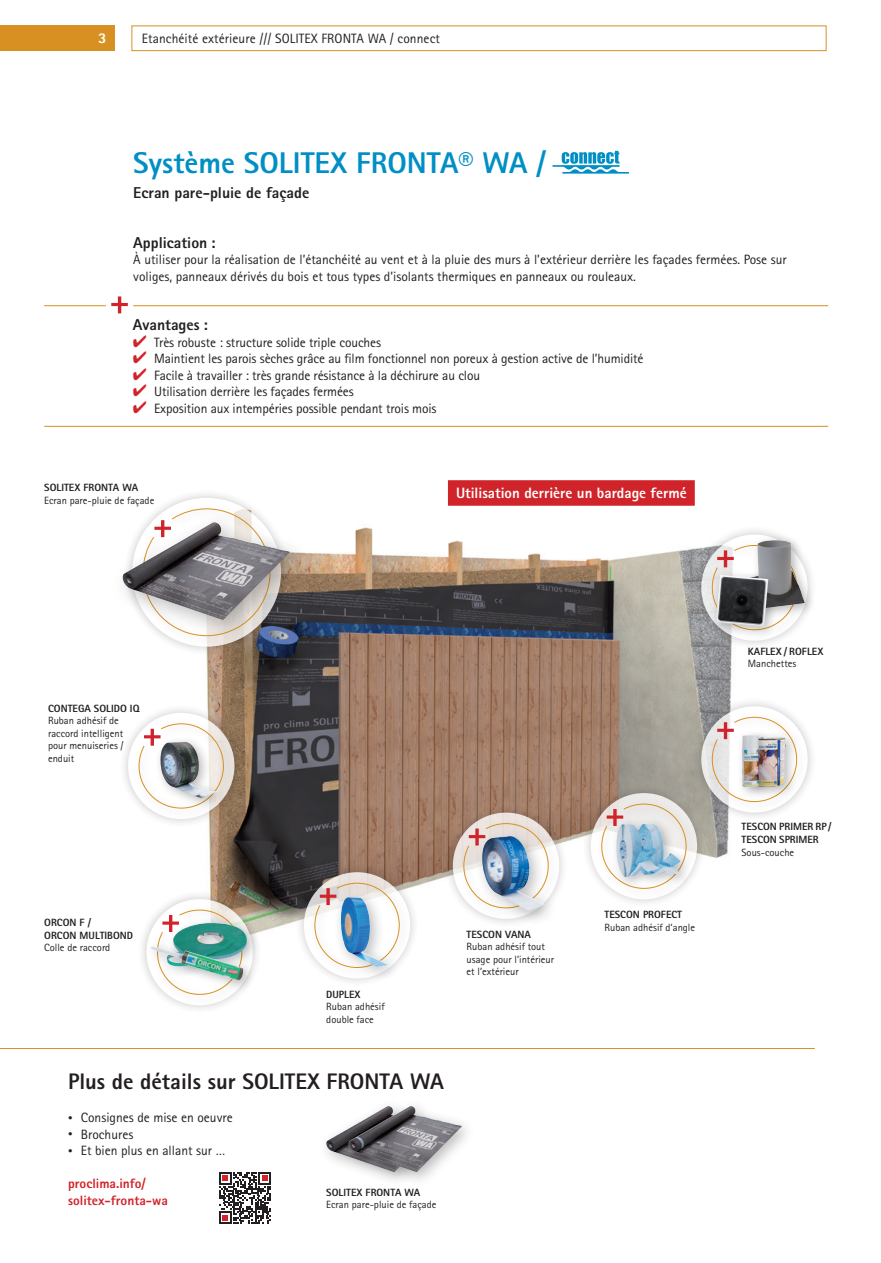
<style>
.page{position:relative;width:881px;height:1263px;background:#fff}
.page>*{position:absolute;margin:0;border:0;box-sizing:border-box;transform-origin:0 0}
.t1{font:800 30px "Rotis Sans Serif Pro";color:#008fc5}
.t2{font:800 22.5px "Rotis Sans Serif Pro";color:#231f20}
.t3{font:800 15.75px "Rotis Sans Serif Pro";color:#231f20}
.t4{font:800 15px "Rotis Sans Serif Pro";color:#fff}
.t5{font:13.5px/16.5px "Rotis Sans Serif Pro";color:#231f20}
.t6{font:800 13.5px/16.5px "Rotis Sans Serif Pro";color:#d1232a}
.t7{font:10.5px/12.6px "Rotis Sans Serif Pro";color:#231f20}
.t8{font:800 10.5px/12.6px "Rotis Sans Serif Pro";color:#231f20}
.s1{color:#d1232a}
.s2{font-size:9px}
</style>
<div class="page">
<div style="left:131px;top:26px;width:695px;height:25px;border:1px solid #d89022"></div>
<div style="left:0;top:26px;width:115px;height:25px;background:#d89022"></div>
<img style="left:206px;top:484px;width:526px;height:448px">
<svg style="left:448px;top:480px;width:246px;height:26px"></svg>
<svg style="left:552px;top:151px;width:76px;height:23px"></svg>
<hr style="left:44px;top:305px;width:62px;height:1px;background:#d89022">
<hr style="left:133px;top:305px;width:694px;height:1px;background:#d89022">
<svg style="left:111px;top:296px;width:17px;height:17px"></svg>
<hr style="left:44px;top:426px;width:783px;height:1px;background:#d89022">
<svg style="left:219px;top:1172px;width:52px;height:52px"></svg>
<hr style="left:0;top:1048px;width:814px;height:1px;background:#d89022">
<img style="left:326px;top:1133px;width:14px;height:30px">
<div style="left:340px;top:1098px;width:137px;height:90px;background:#231f20;opacity:.3"></div>
<img style="left:348px;top:1106px;width:114px;height:66px">
<div style="left:122px;top:488px;width:169px;height:168px;background:#231f20;opacity:.3"></div>
<div style="left:137px;top:502px;width:145px;height:146px;background:#231f20;opacity:.3"></div>
<svg style="left:142px;top:508px;width:129px;height:3px"></svg>
<div style="left:294px;top:863px;width:126px;height:125px;background:#231f20;opacity:.3"></div>
<svg style="left:304px;top:872px;width:106px;height:106px"></svg>
<div style="left:308px;top:877px;width:103px;height:103px;background:#231f20;opacity:.3"></div>
<svg style="left:314px;top:882px;width:86px;height:86px"></svg>
<div style="left:581px;top:784px;width:125px;height:125px;background:#231f20;opacity:.3"></div>
<svg style="left:590px;top:793px;width:106px;height:106px"></svg>
<div style="left:595px;top:798px;width:103px;height:103px;background:#231f20;opacity:.3"></div>
<div style="left:443px;top:803px;width:125px;height:125px;background:#231f20;opacity:.3"></div>
<svg style="left:452px;top:812px;width:107px;height:107px"></svg>
<div style="left:457px;top:817px;width:103px;height:103px;background:#231f20;opacity:.3"></div>
<svg style="left:463px;top:823px;width:85px;height:86px"></svg>
<div style="left:137px;top:890px;width:125px;height:125px;background:#231f20;opacity:.3"></div>
<div style="left:151px;top:904px;width:103px;height:103px;background:#231f20;opacity:.3"></div>
<div style="left:161px;top:917px;width:97px;height:61px;background:#231f20;opacity:.3"></div>
<img style="left:242px;top:923px;width:5px;height:18px">
<div style="left:145px;top:941px;width:110px;height:51px;background:#231f20;opacity:.3"></div>
<img style="left:151px;top:909px;width:91px;height:86px">
<div style="left:333px;top:889px;width:69px;height:92px;background:#231f20;opacity:.3"></div>
<img style="left:340px;top:897px;width:49px;height:70px">
<div style="left:691px;top:697px;width:126px;height:125px;background:#231f20;opacity:.3"></div>
<svg style="left:701px;top:706px;width:106px;height:106px"></svg>
<div style="left:705px;top:711px;width:103px;height:103px;background:#231f20;opacity:.3"></div>
<svg style="left:711px;top:716px;width:86px;height:86px"></svg>
<div style="left:742px;top:731px;width:55px;height:68px;background:#231f20;opacity:.3"></div>
<div style="left:736px;top:729px;width:35px;height:70px;background:#231f20;opacity:.3"></div>
<img style="left:742px;top:735px;width:9px;height:51px">
<div style="left:691px;top:525px;width:126px;height:125px;background:#231f20;opacity:.3"></div>
<div style="left:705px;top:539px;width:103px;height:103px;background:#231f20;opacity:.3"></div>
<svg style="left:711px;top:545px;width:86px;height:85px"></svg>
<div style="left:741px;top:534px;width:74px;height:87px;background:#231f20;opacity:.3"></div>
<img style="left:747px;top:540px;width:52px;height:69px">
<div style="left:119px;top:703px;width:125px;height:126px;background:#231f20;opacity:.3"></div>
<div style="left:128px;top:713px;width:106px;height:106px;background:#fff;border-radius:50%"></div>
<div style="left:133px;top:717px;width:103px;height:104px;background:#231f20;opacity:.3"></div>
<svg style="left:138px;top:723px;width:86px;height:86px"></svg>
<div style="left:710px;top:569px;width:69px;height:69px;background:#231f20;opacity:.3"></div>
<img style="left:715px;top:575px;width:53px;height:52px">
<div style="left:154px;top:736px;width:74px;height:74px;background:#231f20;opacity:.3"></div>
<img style="left:160px;top:742px;width:57px;height:56px">
<div style="left:111px;top:511px;width:200px;height:131px;background:#231f20;opacity:.3"></div>
<img style="left:123px;top:522px;width:167px;height:98px">
<div style="left:610px;top:818px;width:81px;height:71px;background:#231f20;opacity:.3"></div>
<svg style="left:600px;top:803px;width:86px;height:86px"></svg>
<div style="left:474px;top:828px;width:85px;height:99px;background:#231f20;opacity:.3"></div>
<img style="left:482px;top:836px;width:62px;height:75px">
<p class="t4" style="left:98px;top:29px;width:10px">3</p>
<p class="t5" style="left:142px;top:30px;width:299px">Etanchéité extérieure /// SOLITEX FRONTA WA / connect</p>
<h1 class="t1" style="left:133px;top:144px;width:414px">Système SOLITEX FRONTA® WA /</h1>
<p class="t3" style="left:133px;top:183px;width:177px">Ecran pare-pluie de façade</p>
<p class="t3" style="left:133px;top:232px;width:84px">Application :</p>
<p class="t5" style="left:133px;top:252px;width:654px">À utiliser pour la réalisation de l’étanchéité au vent et à la pluie des murs à l’extérieur derrière les façades fermées. Pose sur voliges, panneaux dérivés du bois et tous types d’isolants thermiques en panneaux ou rouleaux.</p>
<p class="t3" style="left:133px;top:315px;width:76px">Avantages :</p>
<p class="t5" style="left:133px;top:334px;width:250px"><span class="s1">✔</span> Très robuste : structure solide triple couches</p>
<p class="t5" style="left:133px;top:351px;width:512px"><span class="s1">✔</span> Maintient les parois sèches grâce au film fonctionnel non poreux à gestion active de l’humidité</p>
<p class="t5" style="left:133px;top:367px;width:349px"><span class="s1">✔</span> Facile à travailler : très grande résistance à la déchirure au clou</p>
<p class="t5" style="left:133px;top:384px;width:222px"><span class="s1">✔</span> Utilisation derrière les façades fermées</p>
<p class="t5" style="left:133px;top:400px;width:305px"><span class="s1">✔</span> Exposition aux intempéries possible pendant trois mois</p>
<p class="t8" style="left:44px;top:481px;width:95px">SOLITEX FRONTA WA</p>
<p class="t7" style="left:44px;top:494px;width:112px">Ecran pare-pluie de façade</p>
<p class="t4" style="left:456px;top:483px;width:232px">Utilisation derrière un bardage fermé</p>
<p class="t8" style="left:48px;top:702px;width:93px">CONTEGA SOLIDO IQ</p>
<p class="t7" style="left:48px;top:714px;width:77px">Ruban adhésif de raccord intelligent pour menuiseries / enduit</p>
<p class="t8" style="left:44px;top:916px;width:90px">ORCON F /<br>ORCON MULTIBOND</p>
<p class="t7" style="left:44px;top:941px;width:68px">Colle de raccord</p>
<p class="t8" style="left:326px;top:988px;width:36px">DUPLEX</p>
<p class="t7" style="left:326px;top:1001px;width:60px">Ruban adhésif double face</p>
<h2 class="t2" style="left:68px;top:1067px;width:377px">Plus de détails sur SOLITEX FRONTA WA</h2>
<p class="t5" style="left:68px;top:1110px;width:166px"><span class="s2">•</span> Consignes de mise en oeuvre</p>
<p class="t5" style="left:68px;top:1126px;width:67px"><span class="s2">•</span> Brochures</p>
<p class="t5" style="left:68px;top:1143px;width:158px"><span class="s2">•</span> Et bien plus en allant sur …</p>
<p class="t6" style="left:68px;top:1175px;width:101px">proclima.info/ solitex-fronta-wa</p>
<p class="t8" style="left:326px;top:1186px;width:95px">SOLITEX FRONTA WA</p>
<p class="t7" style="left:326px;top:1198px;width:112px">Ecran pare-pluie de façade</p>
<p class="t8" style="left:466px;top:928px;width:66px">TESCON VANA</p>
<p class="t7" style="left:466px;top:940px;width:89px">Ruban adhésif tout usage pour l’intérieur et l’extérieur</p>
<p class="t8" style="left:747px;top:645px;width:77px">KAFLEX / ROFLEX</p>
<p class="t7" style="left:747px;top:657px;width:50px">Manchettes</p>
<p class="t8" style="left:604px;top:908px;width:79px">TESCON PROFECT</p>
<p class="t7" style="left:604px;top:921px;width:92px">Ruban adhésif d‘angle</p>
<p class="t8" style="left:741px;top:820px;width:91px">TESCON PRIMER RP/<br>TESCON SPRIMER</p>
<p class="t7" style="left:741px;top:846px;width:54px">Sous-couche</p>
</div>
